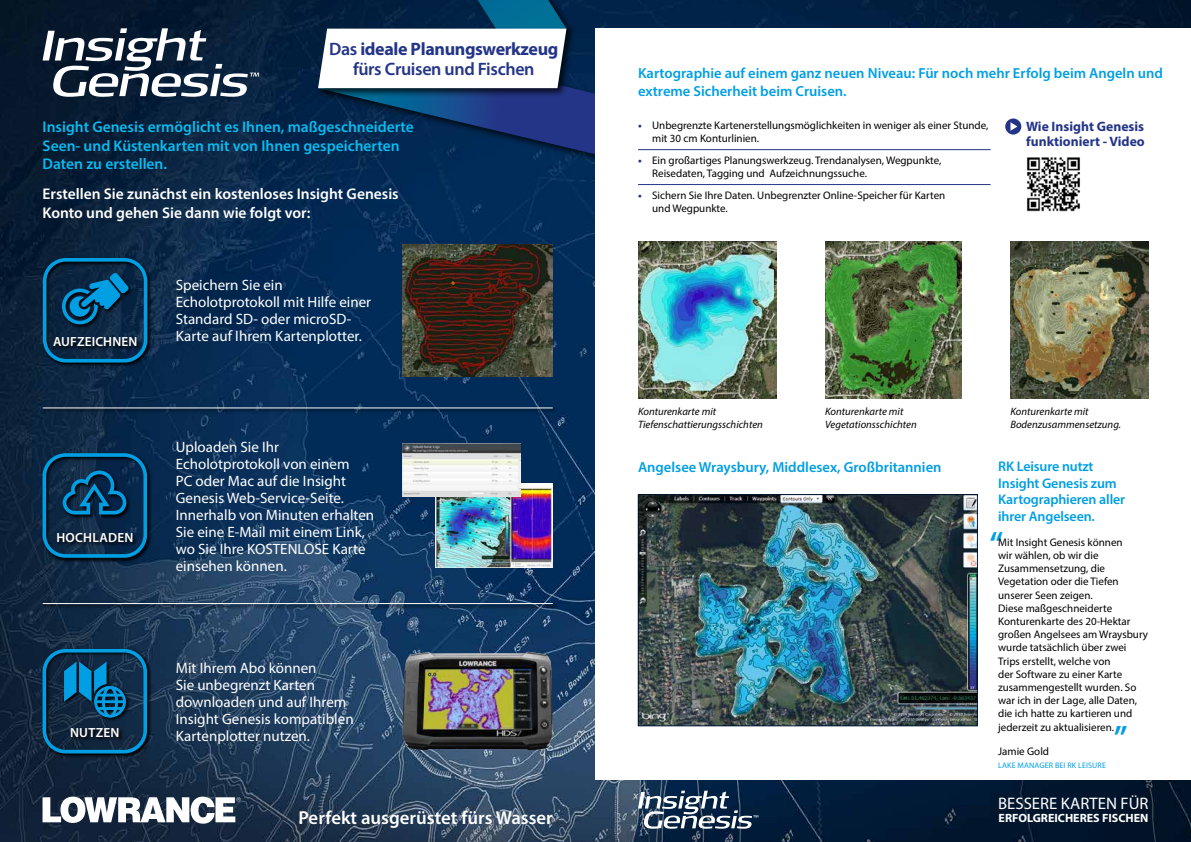
<style>
.page{position:relative;width:1191px;height:842px;background:#fff}
.page>*{position:absolute;margin:0;border:0;box-sizing:border-box;transform-origin:0 0}
.t1{font:600 33.7px "Myriad Pro";color:#009fe3}
.t2{font:600 18.8px "Myriad Pro";color:#fff}
.t3{font:600 18px/20px "Myriad Pro";letter-spacing:-.02em;color:#243588;text-align:center}
.t4{font:16.7px "Myriad Pro";color:#fff}
.t5{font:600 15.5px/18.6px "Myriad Pro";color:#0bbbef}
.t6{font:600 15.5px/18.6px "Myriad Pro";color:#fff}
.t7{font:15px/17px "Myriad Pro";color:#fff}
.t8{font:600 14.6px/17.5px "Myriad Pro";color:#009fe3}
.t9{font:600 14px/16.8px "Myriad Pro";letter-spacing:-.01em;color:#009fe3}
.t10{font:700 13.6px/14.6px "Myriad Pro";color:#243588}
.t11{font:600 13.3px "Myriad Pro";letter-spacing:.02em;color:#fff}
.t12{font:700 12px "Myriad Pro";color:#fff}
.t13{font:11px/13.2px "Myriad Pro";color:#000}
.t14{font:italic 10.7px/12.8px "Myriad Pro";color:#000}
.t15{font:8px "Myriad Pro";letter-spacing:.02em;color:#009fe3}
.s1{font-weight:700}
.s2{font-weight:700;color:#243588}
</style>
<div class="page">
<img style="left:0;top:0;width:1191px;height:842px">
<svg style="left:43px;top:28px;width:216px;height:69px"></svg>
<div style="left:316px;top:27px;width:298px;height:139px;background:#000;opacity:.75"></div>
<svg style="left:318px;top:0;width:286px;height:156px"></svg>
<div style="left:595px;top:28px;width:596px;height:752px;background:#fff"></div>
<img style="left:638px;top:241px;width:138px;height:157px">
<img style="left:825px;top:241px;width:136px;height:157px">
<img style="left:1010px;top:241px;width:138px;height:158px">
<svg style="left:43px;top:797px;width:198px;height:27px"></svg>
<img style="left:640px;top:496px;width:335px;height:228px">
<div style="left:638px;top:494px;width:339px;height:232px;border:1px solid #001832"></div>
<img style="left:1027px;top:157px;width:53px;height:55px">
<hr style="left:638px;top:149px;width:352px;height:1px;background:#243588">
<hr style="left:638px;top:184px;width:352px;height:1px;background:#243588">
<svg style="left:1005px;top:118px;width:16px;height:17px"></svg>
<svg style="left:1010px;top:122px;width:7px;height:9px"></svg>
<svg style="left:638px;top:791px;width:120px;height:38px"></svg>
<img style="left:402px;top:244px;width:151px;height:133px">
<img style="left:402px;top:652px;width:150px;height:98px">
<img style="left:435px;top:484px;width:118px;height:84px">
<img style="left:403px;top:444px;width:117px;height:53px">
<svg style="left:42px;top:406px;width:515px;height:7px"></svg>
<hr style="left:43px;top:407px;width:509px;height:1px;background:#fff">
<svg style="left:42px;top:602px;width:515px;height:7px"></svg>
<hr style="left:43px;top:603px;width:509px;height:1px;background:#fff">
<svg style="left:42px;top:257px;width:111px;height:111px"></svg>
<svg style="left:43px;top:258px;width:104px;height:104px"></svg>
<svg style="left:41px;top:648px;width:111px;height:111px"></svg>
<svg style="left:43px;top:649px;width:104px;height:104px"></svg>
<svg style="left:41px;top:452px;width:111px;height:111px"></svg>
<svg style="left:43px;top:453px;width:104px;height:105px"></svg>
<h3 class="t3" style="left:329px;top:38px;width:231px">Das <span class="s1">ideale Planungswerkzeug </span>fürs Cruisen und Fischen</h3>
<h3 class="t5" style="left:43px;top:117px;width:373px">Insight Genesis ermöglicht es Ihnen, maßgeschneiderte<br>Seen- und Küstenkarten mit von Ihnen gespeicherten<br>Daten zu erstellen.</h3>
<h3 class="t6" style="left:43px;top:184px;width:358px">Erstellen Sie zunächst ein kostenloses Insight Genesis<br>Konto und gehen Sie dann wie folgt vor:</h3>
<p class="t11" style="left:53px;top:333px;width:86px">AUFZEICHNEN</p>
<p class="t11" style="left:56px;top:529px;width:79px">HOCHLADEN</p>
<p class="t11" style="left:70px;top:724px;width:51px">NUTZEN</p>
<h3 class="t7" style="left:176px;top:276px;width:197px">Speichern Sie ein<br>Echolotprotokoll mit Hilfe einer<br>Standard SD- oder microSD-<br>Karte auf Ihrem Kartenplotter.</h3>
<h3 class="t7" style="left:176px;top:438px;width:200px">Uploaden Sie Ihr<br>Echolotprotokoll von einem<br>PC oder Mac auf die Insight<br>Genesis Web-Service-Seite.<br>Innerhalb von Minuten erhalten<br>Sie eine E-Mail mit einem Link, wo Sie Ihre KOSTENLOSE Karte einsehen können.</h3>
<h3 class="t7" style="left:176px;top:659px;width:179px">Mit Ihrem Abo können<br>Sie unbegrenzt Karten downloaden und auf Ihrem<br>Insight Genesis kompatiblen<br>Kartenplotter nutzen.</h3>
<h2 class="t2" style="left:299px;top:805px;width:256px">Perfekt ausgerüstet fürs Wasser</h2>
<h3 class="t8" style="left:638px;top:64px;width:526px">Kartographie auf einem ganz neuen Niveau: Für noch mehr Erfolg beim Angeln und extreme Sicherheit beim Cruisen.</h3>
<p class="t10" style="left:1026px;top:119px;width:120px">Wie Insight Genesis funktioniert - Video</p>
<p class="t13" style="left:652px;top:119px;width:338px;text-indent:-14px"><span class="s2">•</span> Unbegrenzte Kartenerstellungsmöglichkeiten in weniger als einer Stunde, mit 30 cm Konturlinien.</p>
<p class="t13" style="left:652px;top:154px;width:291px;text-indent:-14px"><span class="s2">•</span> Ein großartiges Planungswerkzeug. Trendanalysen, Wegpunkte,<br>Reisedaten, Tagging und Aufzeichnungssuche.</p>
<p class="t13" style="left:652px;top:188px;width:295px;text-indent:-14px"><span class="s2">•</span> Sichern Sie Ihre Daten. Unbegrenzter Online-Speicher für Karten und Wegpunkte.</p>
<p class="t14" style="left:638px;top:405px;width:126px">Konturenkarte mit<br>Tiefenschattierungsschichten</p>
<p class="t14" style="left:1010px;top:405px;width:112px">Konturenkarte mit<br>Bodenzusammensetzung.</p>
<h3 class="t8" style="left:638px;top:458px;width:305px">Angelsee Wraysbury, Middlesex, Großbritannien</h3>
<p class="t14" style="left:825px;top:405px;width:93px">Konturenkarte mit<br>Vegetationsschichten</p>
<p class="t9" style="left:998px;top:457px;width:129px">RK Leisure nutzt<br>Insight Genesis zum<br>Kartographieren aller ihrer Angelseen.</p>
<p class="t13" style="left:998px;top:535px;width:151px">Mit Insight Genesis können<br>wir wählen, ob wir die<br>Zusammensetzung, die<br>Vegetation oder die Tiefen unserer Seen zeigen.<br>Diese maßgeschneiderte<br>Konturenkarte des 20-Hektar großen Angelsees am Wraysbury wurde tatsächlich über zwei<br>Trips erstellt, welche von<br>der Software zu einer Karte zusammengestellt wurden. So war ich in der Lage, alle Daten, die ich hatte zu kartieren und jederzeit zu aktualisieren.</p>
<p class="t13" style="left:998px;top:745px;width:52px">Jamie Gold</p>
<p class="t15" style="left:998px;top:760px;width:109px">LAKE MANAGER BEI RK LEISURE</p>
<h1 class="t1" style="left:989px;top:522px;width:15px">“</h1>
<h1 class="t1" style="left:1113px;top:716px;width:15px">”</h1>
<h3 class="t4" style="left:998px;top:793px;width:152px">BESSERE KARTEN FÜR</h3>
<p class="t12" style="left:998px;top:810px;width:151px">ERFOLGREICHERES FISCHEN</p>
</div>
